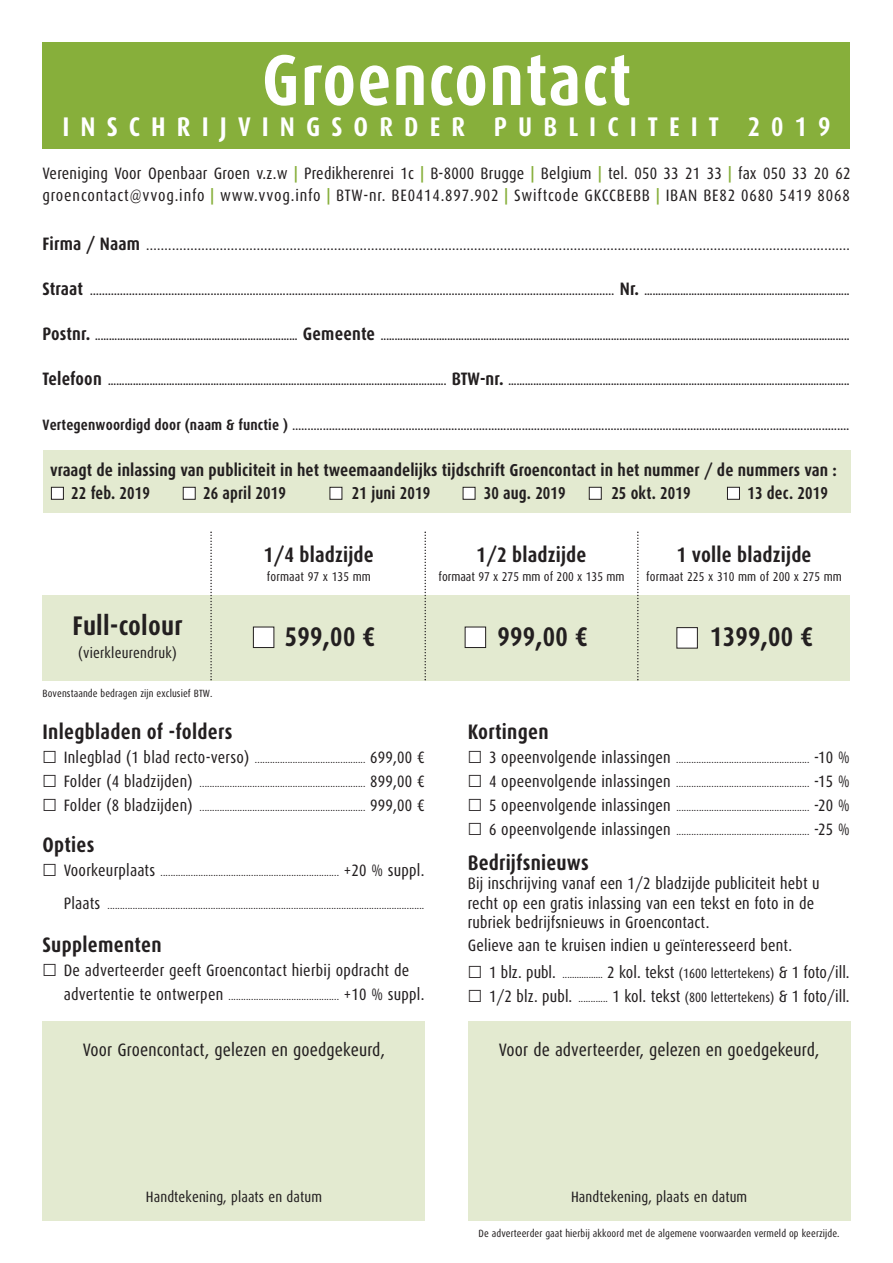
<style>
.page{position:relative;width:893px;height:1263px;background:#fff}
.page>*{position:absolute;margin:0;border:0;box-sizing:border-box;transform-origin:0 0}
.t1{font:700 72px "Dax Condensed";letter-spacing:.015em;color:#fff}
.t2{font:700 27px "Dax Condensed";letter-spacing:.41em;color:#fff}
.t3{font:700 27px "Dax Condensed";letter-spacing:.015em;color:#231f20}
.t4{font:700 21px "Dax Condensed";letter-spacing:.01em;color:#231f20}
.t5{font:18px "Dax Condensed";letter-spacing:.01em;color:#231f20}
.t6{font:700 17.25px/22.5px "Dax Condensed";letter-spacing:.005em;color:#231f20}
.t7{font:700 17.25px "Dax Condensed";letter-spacing:.005em;color:#231f20;scale:.95 1}
.t8{font:16.5px/19.5px "Dax Condensed";letter-spacing:.01em;color:#231f20}
.t9{font:15px "Dax Condensed";letter-spacing:.01em;color:#231f20}
.t10{font:12.75px "Dax Condensed";letter-spacing:.01em;color:#231f20}
.t11{font:700 10.5px "Dax Condensed";color:#231f20}
.t12{font:10.5px "Dax Condensed";letter-spacing:.01em;color:#231f20}
.s1{font-weight:700;color:#87af3b}
.s2{font-size:18px}
.s3{font-size:15px}
.s4{font-family:"Menlo";font-weight:700;font-size:24px}
.s5{font-size:16.5px}
.s6{font-size:10.5px}
.s7{font-size:13.5px}
</style>
<div class="page">
<div style="left:468px;top:1020px;width:382px;height:200px;background:#e3ead0"></div>
<div style="left:43px;top:1020px;width:382px;height:200px;background:#e3ead0"></div>
<div style="left:43px;top:595px;width:807px;height:85px;background:#e3ead0"></div>
<div style="left:43px;top:43px;width:807px;height:106px;background:#87af3b"></div>
<div style="left:43px;top:450px;width:807px;height:63px;background:#e3ead0"></div>
<div style="left:52px;top:488px;width:11px;height:11px;background:#fff"></div>
<div style="left:51px;top:487px;width:13px;height:13px;border:1px solid #231f20"></div>
<div style="left:184px;top:488px;width:11px;height:11px;background:#fff"></div>
<div style="left:183px;top:487px;width:13px;height:13px;border:1px solid #231f20"></div>
<div style="left:330px;top:488px;width:12px;height:11px;background:#fff"></div>
<div style="left:330px;top:487px;width:12px;height:13px;border:1px solid #231f20"></div>
<div style="left:254px;top:627px;width:20px;height:20px;background:#fff"></div>
<div style="left:253px;top:627px;width:21px;height:21px;border:1px solid #231f20"></div>
<div style="left:465px;top:627px;width:20px;height:20px;background:#fff"></div>
<div style="left:465px;top:627px;width:21px;height:21px;border:1px solid #231f20"></div>
<div style="left:677px;top:628px;width:20px;height:20px;background:#fff"></div>
<div style="left:676px;top:627px;width:22px;height:21px;border:1px solid #231f20"></div>
<div style="left:463px;top:488px;width:12px;height:11px;background:#fff"></div>
<div style="left:463px;top:487px;width:12px;height:13px;border:1px solid #231f20"></div>
<div style="left:590px;top:488px;width:11px;height:11px;background:#fff"></div>
<div style="left:589px;top:487px;width:13px;height:13px;border:1px solid #231f20"></div>
<div style="left:728px;top:488px;width:11px;height:11px;background:#fff"></div>
<div style="left:727px;top:487px;width:13px;height:13px;border:1px solid #231f20"></div>
<svg style="left:210px;top:531px;width:2px;height:149px"></svg>
<svg style="left:424px;top:531px;width:2px;height:149px"></svg>
<svg style="left:637px;top:531px;width:2px;height:149px"></svg>
<h1 class="t1" style="left:262px;top:40px;width:371px">Groencontact</h1>
<h2 class="t2" style="left:63px;top:112px;width:769px">INSCHRIJVINGSORDER PUBLICITEIT 2019</h2>
<h3 class="t8" style="left:43px;top:162px;width:809px;line-height:22.5px">Vereniging Voor Openbaar Groen v.z.w <span class="s1">|</span> Predikherenrei 1c <span class="s1">|</span> B-8000 Brugge <span class="s1">|</span> Belgium <span class="s1">|</span> tel. 050 33 21 33 <span class="s1">|</span> fax 050 33 20 62 groencontact@vvog.info <span class="s1">|</span> www.vvog.info <span class="s1">|</span> BTW-nr. BE0414.897.902 <span class="s1">|</span> Swiftcode GKCCBEBB <span class="s1">|</span> IBAN BE82 0680 5419 8068</h3>
<p class="t11" style="left:43px;top:241px;width:808px"><span class="s2">Firma / Naam</span> ...............................................................................................................................................................................................</p>
<p class="t11" style="left:43px;top:286px;width:808px"><span class="s2">Straat</span> .............................................................................................................................................................................. <span class="s2">Nr.</span> ..........................................................................</p>
<p class="t11" style="left:43px;top:331px;width:808px"><span class="s2">Postnr.</span> ......................................................................... <span class="s2">Gemeente</span> .........................................................................................................................................................................</p>
<p class="t11" style="left:43px;top:376px;width:808px"><span class="s2">Telefoon</span> .......................................................................................................................... <span class="s2">BTW-nr.</span> ...........................................................................................................................</p>
<p class="t11" style="left:43px;top:421px;width:808px"><span class="s3">Vertegenwoordigd door (naam &amp; functie )</span> ......................................................................................................................................................................................</p>
<h3 class="t6" style="left:71px;top:459px;width:767px;text-indent:-21px">vraagt de inlassing van publiciteit in het tweemaandelijks tijdschrift Groencontact in het nummer / de nummers van :<br>22 feb. 2019</h3>
<h3 class="t7" style="left:203px;top:483px;width:89px">26 april 2019</h3>
<h3 class="t7" style="left:352px;top:483px;width:84px">21 juni 2019</h3>
<h3 class="t7" style="left:484px;top:483px;width:88px">30 aug. 2019</h3>
<h3 class="t7" style="left:611px;top:483px;width:85px">25 okt. 2019</h3>
<h3 class="t7" style="left:747px;top:483px;width:86px">13 dec. 2019</h3>
<h2 class="t3" style="left:73px;top:610px;width:111px">Full-colour</h2>
<h3 class="t9" style="left:78px;top:644px;width:100px">(vierkleurendruk)</h3>
<p class="t12" style="left:43px;top:688px;width:172px">Bovenstaande bedragen zijn exclusief BTW.</p>
<h3 class="t4" style="left:264px;top:543px;width:111px">1/4 bladzijde</h3>
<p class="t10" style="left:267px;top:570px;width:106px">formaat 97 x 135 mm</p>
<h3 class="t4" style="left:477px;top:543px;width:111px">1/2 bladzijde</h3>
<p class="t10" style="left:439px;top:570px;width:187px">formaat 97 x 275 mm of 200 x 135 mm</p>
<h3 class="t4" style="left:677px;top:543px;width:136px">1 volle bladzijde</h3>
<p class="t10" style="left:646px;top:570px;width:197px">formaat 225 x 310 mm of 200 x 275 mm</p>
<h2 class="t3" style="left:285px;top:622px;width:92px">599,00 €</h2>
<h2 class="t3" style="left:497px;top:622px;width:92px">999,00 €</h2>
<h2 class="t3" style="left:710px;top:622px;width:104px">1399,00 €</h2>
<h3 class="t4" style="left:43px;top:720px;width:191px">Inlegbladen of -folders</h3>
<p class="t12" style="left:43px;top:754px;width:383px"><span class="s4">☐</span> <span class="s5">Inlegblad (1 blad recto-verso)</span> ............................................ <span class="s5">699,00 €</span></p>
<p class="t12" style="left:43px;top:778px;width:383px"><span class="s4">☐</span> <span class="s5">Folder (4 bladzijden)</span> .................................................................. <span class="s5">899,00 €</span></p>
<p class="t12" style="left:43px;top:802px;width:383px"><span class="s4">☐</span> <span class="s5">Folder (8 bladzijden)</span> .................................................................. <span class="s5">999,00 €</span></p>
<h3 class="t4" style="left:43px;top:833px;width:53px">Opties</h3>
<p class="t12" style="left:43px;top:866px;width:383px"><span class="s4">☐</span> <span class="s5">Voorkeurplaats</span> ....................................................................... <span class="s5">+20 % suppl.</span></p>
<p class="t12" style="left:64px;top:899px;width:362px"><span class="s5">Plaats</span> ..............................................................................................................................</p>
<h3 class="t4" style="left:43px;top:933px;width:121px">Supplementen</h3>
<h3 class="t8" style="left:43px;top:961px;width:368px"><span class="s4">☐</span> De adverteerder geeft Groencontact hierbij opdracht de</h3>
<p class="t12" style="left:64px;top:991px;width:362px"><span class="s5">advertentie te ontwerpen</span> ............................................ <span class="s5">+10 % suppl.</span></p>
<h3 class="t5" style="left:83px;top:1040px;width:303px">Voor Groencontact, gelezen en goedgekeurd,</h3>
<h3 class="t4" style="left:468px;top:720px;width:82px">Kortingen</h3>
<p class="t12" style="left:468px;top:754px;width:383px"><span class="s4">☐</span> <span class="s5">3 opeenvolgende inlassingen</span> ..................................................... <span class="s5">-10 %</span></p>
<p class="t12" style="left:468px;top:778px;width:383px"><span class="s4">☐</span> <span class="s5">4 opeenvolgende inlassingen</span> ..................................................... <span class="s5">-15 %</span></p>
<p class="t12" style="left:468px;top:802px;width:383px"><span class="s4">☐</span> <span class="s5">5 opeenvolgende inlassingen</span> ..................................................... <span class="s5">-20 %</span></p>
<p class="t12" style="left:468px;top:826px;width:383px"><span class="s4">☐</span> <span class="s5">6 opeenvolgende inlassingen</span> ..................................................... <span class="s5">-25 %</span></p>
<h3 class="t4" style="left:468px;top:851px;width:122px">Bedrijfsnieuws</h3>
<h3 class="t8" style="left:468px;top:874px;width:353px">Bij inschrijving vanaf een 1/2 bladzijde publiciteit hebt u recht op een gratis inlassing van een tekst en foto in de rubriek bedrijfsnieuws in Groencontact.</h3>
<h3 class="t8" style="left:468px;top:932px;width:383px;line-height:27px">Gelieve aan te kruisen indien u geïnteresseerd bent.<br><span class="s4">☐</span> 1 blz. publ. <span class="s6">.................</span> 2 kol. tekst <span class="s7">(1600 lettertekens)</span> &amp; 1 foto/ill.</h3>
<h3 class="t8" style="left:468px;top:986px;width:383px"><span class="s4">☐</span> 1/2 blz. publ. <span class="s6">............</span> 1 kol. tekst <span class="s7">(800 lettertekens)</span> &amp; 1 foto/ill.</h3>
<h3 class="t5" style="left:499px;top:1040px;width:322px">Voor de adverteerder, gelezen en goedgekeurd,</h3>
<h3 class="t9" style="left:146px;top:1189px;width:178px">Handtekening, plaats en datum</h3>
<h3 class="t9" style="left:571px;top:1189px;width:178px">Handtekening, plaats en datum</h3>
<p class="t12" style="left:479px;top:1228px;width:363px">De adverteerder gaat hierbij akkoord met de algemene voorwaarden vermeld op keerzijde.</p>
</div>
